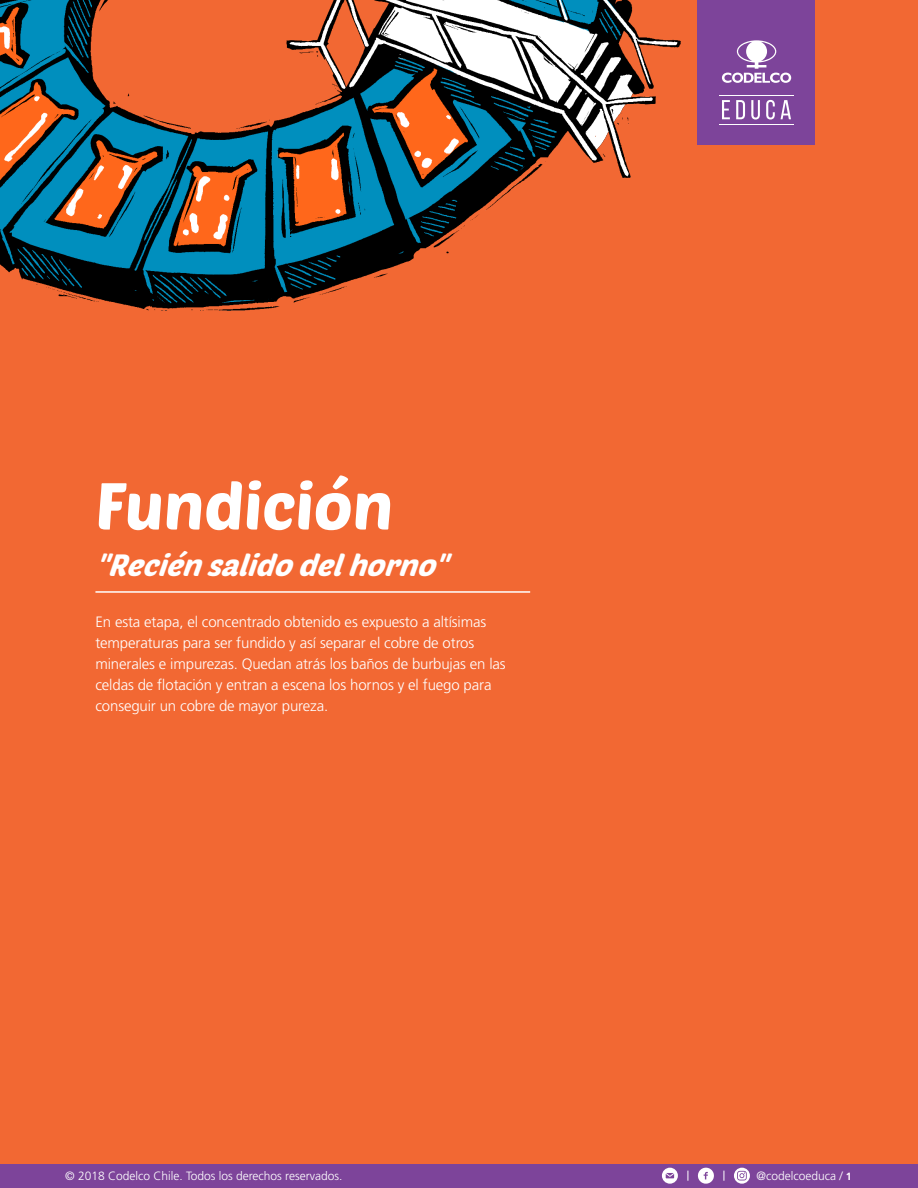
<style>
.page{position:relative;width:918px;height:1188px;background:#fff}
.page>*{position:absolute;margin:0;border:0;box-sizing:border-box;transform-origin:0 0}
.t1{font:65.25px "Poetsen One";color:#fff}
.t2{font:italic 30px "Poetsen One";color:#fff}
.t3{font:300 15px/21px "Frutiger LT Std";letter-spacing:-.01em;color:#fff}
.t4{font:300 12px "Frutiger LT Std";color:#fff}
.s1{font-weight:700;font-size:10.5px}
</style>
<div class="page">
<div style="left:0;top:1163px;width:918px;height:25px;background:#7d449a"></div>
<svg style="left:734px;top:1168px;width:16px;height:16px"></svg>
<svg style="left:698px;top:1168px;width:16px;height:16px"></svg>
<svg style="left:662px;top:1168px;width:16px;height:16px"></svg>
<div style="left:0;top:0;width:918px;height:1163px;background:#f26833"></div>
<div style="left:698px;top:0;width:117px;height:145px;background:#7d449a"></div>
<svg style="left:722px;top:40px;width:69px;height:43px"></svg>
<svg style="left:722px;top:100px;width:69px;height:20px"></svg>
<hr style="left:719px;top:95px;width:75px;height:1px;background:#fff">
<hr style="left:719px;top:124px;width:75px;height:1px;background:#fff">
<hr style="left:95px;top:591px;width:435px;height:2px;background:#fff">
<img style="left:0;top:0;width:681px;height:311px">
<p class="t1" style="left:95px;top:464px;width:299px">Fundición</p>
<p class="t2" style="left:95px;top:546px;width:363px">"Recién salido delhorno"</p>
<p class="t3" style="left:95px;top:611px;width:412px">En esta etapa, el concentrado obtenido es expuesto a altísimas temperaturas para ser fundido y así separar el cobre de otros minerales e impurezas. Quedan atrás los baños de burbujas en las celdas de flotación y entran a escena los hornos y el fuego para conseguir un cobre de mayor pureza.</p>
<p class="t4" style="left:65px;top:1169px;width:279px">© 2018 Codelco Chile. Todos los derechos reservados.</p>
<p class="t4" style="left:757px;top:1169px;width:97px">@codelcoeduca / <span class="s1">1</span></p>
</div>
